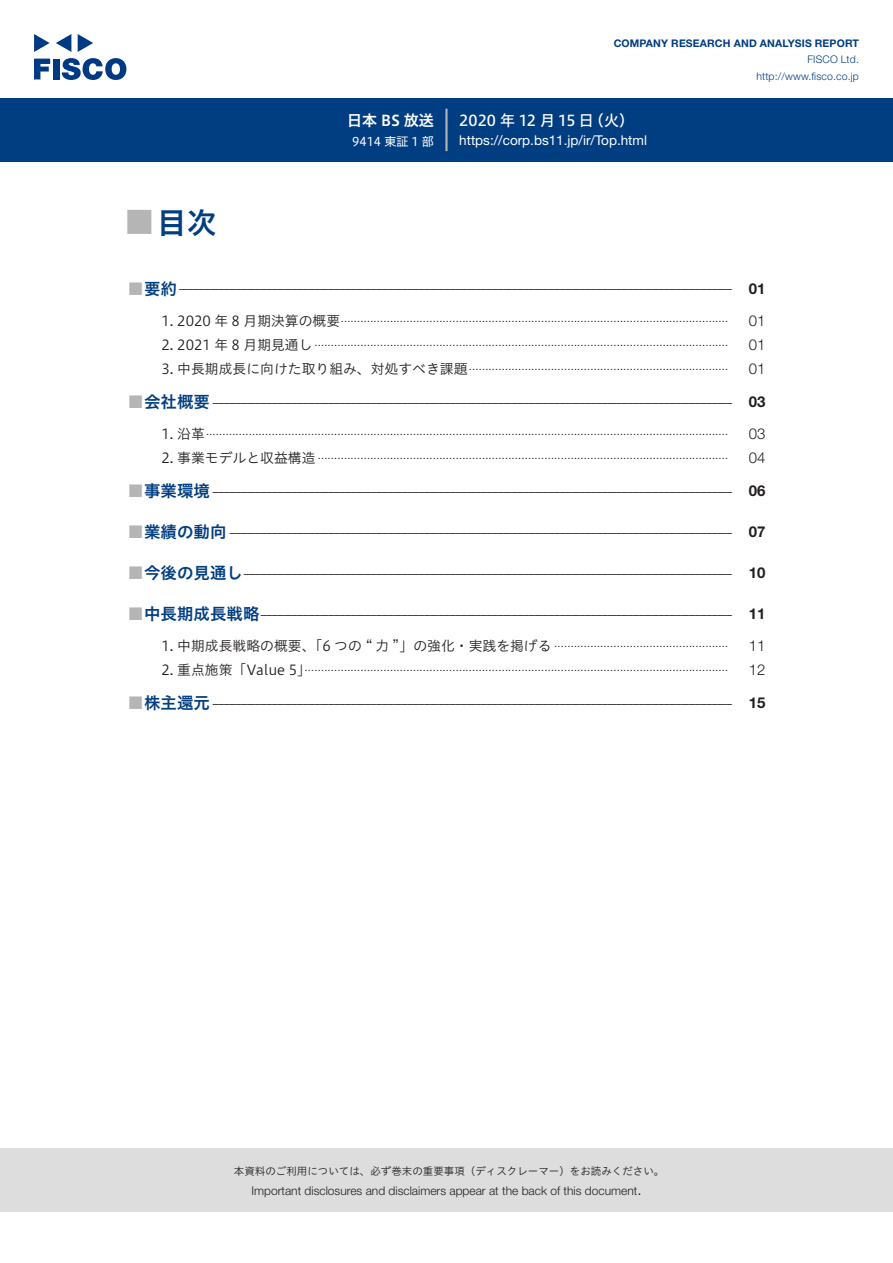
<style>
.page{position:relative;width:893px;height:1263px;background:#fff}
.page>*{position:absolute;margin:0;border:0;box-sizing:border-box;transform-origin:0 0}
.t1{font:30px "Hiragino UD Sans Std N W6";color:#003d81}
.t2{font:700 24px "Koz Go Pro";color:#b5b5b6}
.t3{font:16.5px "Hiragino UD Sans Std W6";color:#003d81}
.t4{font:300 15px "Helvetica Neue LT Std";color:#231f20}
.t5{font:15px "Hiragino UD Sans F Std N W5";letter-spacing:.005em;color:#fff}
.t6{font:700 15px "Helvetica Neue LT Std";color:#231f20}
.t7{font:15px "Hiragino UD Sans F Std N W6";color:#fff}
.t8{font:13.8px "Hiragino UD Sans Std W3";color:#231f20}
.t9{font:13.5px "Helvetica Neue LT Std";color:#fff}
.t10{font:12px "Hiragino UD Sans Std W3";color:#231f20}
.t11{font:300 12px "Helvetica Neue LT Std";color:#231f20}
.t12{font:12px "Hiragino UD Sans F Std N W4";color:#fff}
.t13{font:10.5px "Hiragino UD Sans Std W3";color:#231f20}
.t14{font:700 10.5px "Helvetica Neue LT Std";letter-spacing:.015em;color:#003d81}
.t15{font:300 10.5px/16.5px "Helvetica Neue LT Std";letter-spacing:.015em;color:#003d81;text-align:right}
.t16{font:9px "Hiragino UD Sans Std W3";color:#231f20}
.s1{color:#b5b5b6}
</style>
<div class="page">
<div style="left:0;top:1148px;width:893px;height:64px;background:#ddd"></div>
<svg style="left:34px;top:59px;width:16px;height:20px"></svg>
<div style="left:53px;top:59px;width:6px;height:20px;background:#003a83"></div>
<svg style="left:62px;top:58px;width:64px;height:22px"></svg>
<svg style="left:34px;top:34px;width:16px;height:18px"></svg>
<svg style="left:78px;top:34px;width:15px;height:18px"></svg>
<svg style="left:56px;top:34px;width:15px;height:18px"></svg>
<div style="left:0;top:98px;width:893px;height:64px;background:#003d81"></div>
<hr style="left:445px;top:109px;width:3px;height:42px;background:#b5b5b6">
<h2 class="t2" style="left:128px;top:207px;width:25px">█</h2>
<h1 class="t1" style="left:157px;top:199px;width:61px">目次</h1>
<p class="t7" style="left:347px;top:109px;width:88px">日本 BS 放送</p>
<p class="t12" style="left:352px;top:132px;width:83px">9414 東証 1 部</p>
<p class="t14" style="left:614px;top:37px;width:247px">COMPANY RESEARCH AND ANALYSIS REPORT</p>
<p class="t15" style="left:756px;top:51px;width:104px">FISCO Ltd. http://www.fisco.co j p.</p>
<p class="t5" style="left:589px;top:109px;width:47px">（火(</p>
<p class="t5" style="left:459px;top:109px;width:136px">2020 年 12 月 15 日</p>
<p class="t9" style="left:459px;top:132px;width:189px">https://corp.bs11.jp /i r/ Top.html</p>
<h3 class="t3" style="left:128px;top:276px;width:51px"><span class="s1">■</span>要約</h3>
<p class="t10" style="left:177px;top:280px;width:557px">-----------------------------------------------------------------------------------------------------------------------------------------------------------------------------------------------------</p>
<p class="t8" style="left:162px;top:310px;width:180px">1. 2020 年 8 月期決算の概要</p>
<p class="t16" style="left:341px;top:312px;width:388px">......................................................................................................................</p>
<p class="t8" style="left:162px;top:334px;width:153px">2. 2021 年 8 月期見通し</p>
<p class="t16" style="left:315px;top:336px;width:415px">..............................................................................................................................</p>
<p class="t8" style="left:162px;top:358px;width:307px">3. 中長期成長に向けた取り組み、対処すべき課題</p>
<p class="t16" style="left:469px;top:360px;width:260px">...............................................................................</p>
<h3 class="t3" style="left:128px;top:389px;width:84px"><span class="s1">■</span>会社概要</h3>
<p class="t10" style="left:210px;top:393px;width:524px">-----------------------------------------------------------------------------------------------------------------------------------------------------------------------------------------</p>
<p class="t8" style="left:162px;top:423px;width:45px">1. 沿革</p>
<p class="t16" style="left:206px;top:425px;width:523px">...............................................................................................................................................................</p>
<p class="t8" style="left:162px;top:447px;width:155px">2. 事業モデルと収益構造</p>
<p class="t16" style="left:318px;top:449px;width:411px">.............................................................................................................................</p>
<h3 class="t3" style="left:128px;top:478px;width:84px"><span class="s1">■</span>事業環境</h3>
<p class="t10" style="left:210px;top:482px;width:524px">-----------------------------------------------------------------------------------------------------------------------------------------------------------------------------------------</p>
<h3 class="t3" style="left:128px;top:519px;width:101px"><span class="s1">■</span>業績の動向</h3>
<p class="t10" style="left:227px;top:523px;width:508px">-----------------------------------------------------------------------------------------------------------------------------------------------------------------------------------</p>
<h3 class="t3" style="left:128px;top:560px;width:117px"><span class="s1">■</span>今後の見通し</h3>
<p class="t10" style="left:243px;top:564px;width:491px">------------------------------------------------------------------------------------------------------------------------------------------------------------------------------</p>
<h3 class="t3" style="left:128px;top:601px;width:134px"><span class="s1">■</span>中長期成長戦略</h3>
<p class="t10" style="left:260px;top:605px;width:475px">------------------------------------------------------------------------------------------------------------------------------------------------------------------------</p>
<p class="t8" style="left:162px;top:635px;width:391px">1. 中期成長戦略の概要、「6 つの “ 力 ”」の強化・実践を掲げる</p>
<p class="t16" style="left:555px;top:637px;width:175px">.....................................................</p>
<p class="t8" style="left:162px;top:659px;width:151px">2. 重点施策「Value 5「</p>
<p class="t16" style="left:305px;top:661px;width:424px">.................................................................................................................................</p>
<h3 class="t3" style="left:128px;top:690px;width:84px"><span class="s1">■</span>株主還元</h3>
<p class="t10" style="left:210px;top:694px;width:524px">-----------------------------------------------------------------------------------------------------------------------------------------------------------------------------------------</p>
<p class="t6" style="left:749px;top:279px;width:18px">01</p>
<p class="t4" style="left:749px;top:311px;width:18px">01</p>
<p class="t4" style="left:749px;top:335px;width:18px">01</p>
<p class="t4" style="left:749px;top:359px;width:18px">01</p>
<p class="t6" style="left:749px;top:392px;width:18px">03</p>
<p class="t4" style="left:749px;top:424px;width:18px">03</p>
<p class="t4" style="left:749px;top:448px;width:18px">04</p>
<p class="t6" style="left:749px;top:481px;width:18px">06</p>
<p class="t6" style="left:749px;top:522px;width:18px">07</p>
<p class="t6" style="left:749px;top:563px;width:18px">10</p>
<p class="t6" style="left:749px;top:604px;width:18px">11</p>
<p class="t4" style="left:749px;top:636px;width:18px">11</p>
<p class="t4" style="left:749px;top:660px;width:18px">12</p>
<p class="t6" style="left:749px;top:693px;width:18px">15</p>
<p class="t13" style="left:234px;top:1163px;width:432px">本資料のご利用については、必ず巻末の重要事項（ディスクレーマー）をお読みください。</p>
<p class="t4" style="left:637px;top:1180px;width:6px">.</p>
<p class="t11" style="left:251px;top:1183px;width:387px">Important disclosures and disclaimers appear at the back of this document</p>
</div>
